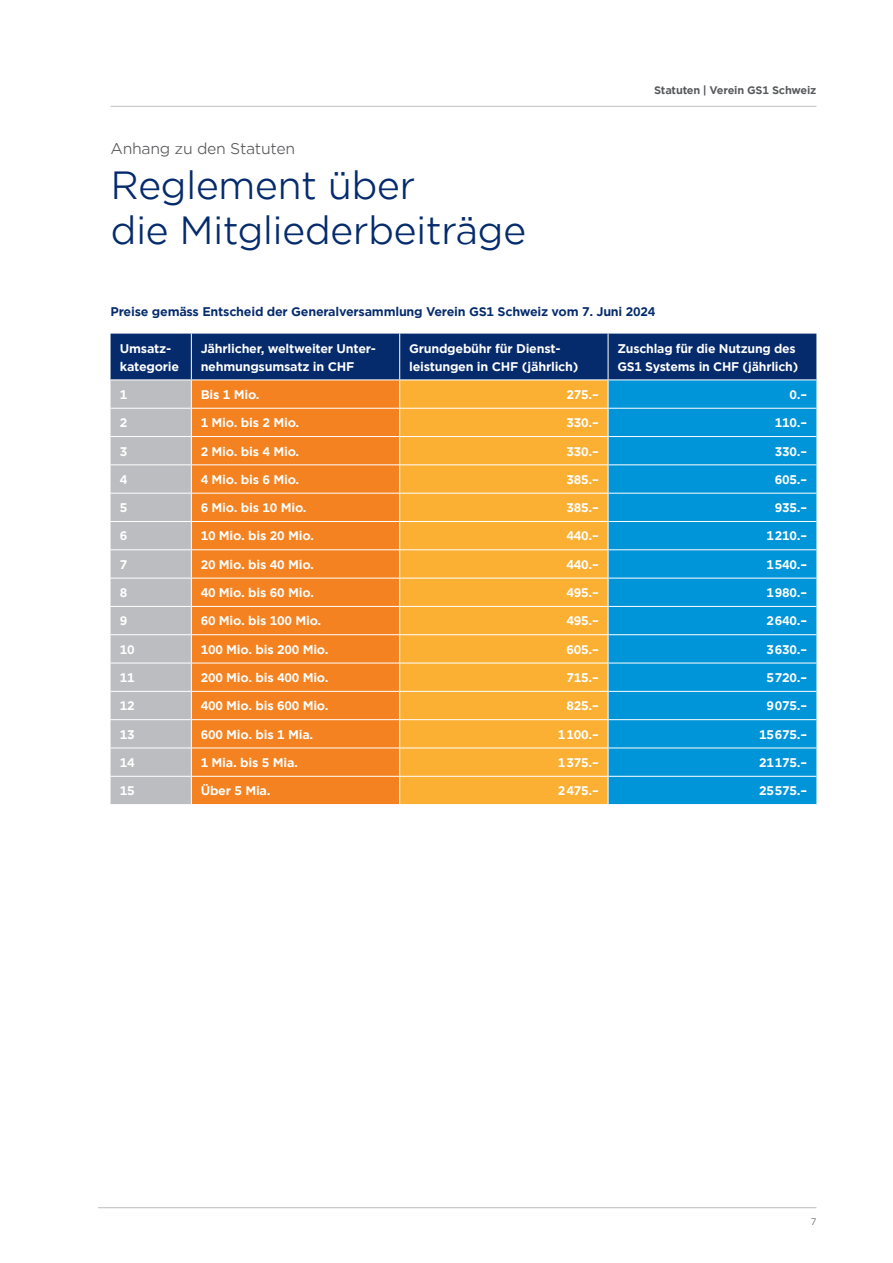
<style>
.page{position:relative;width:893px;height:1263px;background:#fff}
.page>*{position:absolute;margin:0;border:0;box-sizing:border-box;transform-origin:0 0}
._1_Kapiteltitel_1-Kategorie{font:37.5px/45px "Gotham Office";letter-spacing:-.02em;color:#052b6c}
._19_Call_Out__10pt__Baseline_Align{font:15px "Gotham Office";letter-spacing:-.02em;color:#57585a}
._3_Tabelle__7pt{font:700 12px/18px "Gotham Office";letter-spacing:-.02em;color:#fff}
._4_Kapiteltitel_4-Kategorie{font:700 12px "Gotham Office";letter-spacing:-.02em;color:#052b6c}
.t1{font:700 10.5px "Gotham Office";letter-spacing:-.02em;color:#57585a}
.t2{font:9px "Gotham Office";color:#57585a}
</style>
<div class="page">
<hr style="left:111px;top:106px;width:705px;height:1px;background:#bcbdc0">
<hr style="left:98px;top:1207px;width:718px;height:1px;background:#bcbdc0">
<svg style="left:111px;top:334px;width:705px;height:470px;background:#9b9473"></svg>
<p class="_19_Call_Out__10pt__Baseline_Align" style="left:111px;top:138px;width:186px">Anhang zu den Statuten</p>
<p class="_1_Kapiteltitel_1-Kategorie" style="left:111px;top:161px;width:417px">Reglement über<br>die Mitgliederbeiträge</p>
<p class="t1" style="left:654px;top:82px;width:164px">Statuten | Verein GS1 Schweiz</p>
<p class="_4_Kapiteltitel_4-Kategorie" style="left:111px;top:303px;width:546px">Preise gemäss Entscheid der Generalversammlung Verein GS1 Schweiz vom 7. Juni 2024</p>
<p class="_3_Tabelle__7pt" style="left:120px;top:339px;width:61px">Umsatz&shy;kategorie</p>
<p class="_3_Tabelle__7pt" style="left:201px;top:339px;width:177px">Jährlicher, weltweiter Unter&shy;nehmungsumsatz in CHF</p>
<p class="_3_Tabelle__7pt" style="left:409px;top:339px;width:171px">Grundgebühr für Dienst&shy;leistungen in CHF (jährlich)</p>
<p class="_3_Tabelle__7pt" style="left:617px;top:339px;width:182px">Zuschlag für die Nutzung des<br>GS1 Systems in CHF (jährlich)</p>
<p class="_3_Tabelle__7pt" style="left:120px;top:385px;width:9px">1</p>
<p class="_3_Tabelle__7pt" style="left:201px;top:385px;width:61px">Bis 1 Mio.</p>
<p class="_3_Tabelle__7pt" style="left:566px;top:385px;width:34px">275.–</p>
<p class="_3_Tabelle__7pt" style="left:789px;top:385px;width:19px">0.–</p>
<p class="_3_Tabelle__7pt" style="left:120px;top:414px;width:9px">2</p>
<p class="_3_Tabelle__7pt" style="left:201px;top:414px;width:100px">1 Mio. bis 2 Mio.</p>
<p class="_3_Tabelle__7pt" style="left:566px;top:414px;width:34px">330.–</p>
<p class="_3_Tabelle__7pt" style="left:775px;top:414px;width:34px">110.–</p>
<p class="_3_Tabelle__7pt" style="left:120px;top:442px;width:9px">3</p>
<p class="_3_Tabelle__7pt" style="left:201px;top:442px;width:100px">2 Mio. bis 4 Mio.</p>
<p class="_3_Tabelle__7pt" style="left:566px;top:442px;width:34px">330.–</p>
<p class="_3_Tabelle__7pt" style="left:775px;top:442px;width:34px">330.–</p>
<p class="_3_Tabelle__7pt" style="left:120px;top:470px;width:9px">4</p>
<p class="_3_Tabelle__7pt" style="left:201px;top:470px;width:100px">4 Mio. bis 6 Mio.</p>
<p class="_3_Tabelle__7pt" style="left:566px;top:470px;width:34px">385.–</p>
<p class="_3_Tabelle__7pt" style="left:775px;top:470px;width:34px">605.–</p>
<p class="_3_Tabelle__7pt" style="left:120px;top:499px;width:9px">5</p>
<p class="_3_Tabelle__7pt" style="left:201px;top:499px;width:107px">6 Mio. bis 10 Mio.</p>
<p class="_3_Tabelle__7pt" style="left:566px;top:499px;width:34px">385.–</p>
<p class="_3_Tabelle__7pt" style="left:775px;top:499px;width:34px">935.–</p>
<p class="_3_Tabelle__7pt" style="left:120px;top:527px;width:9px">6</p>
<p class="_3_Tabelle__7pt" style="left:201px;top:527px;width:115px">10 Mio. bis 20 Mio.</p>
<p class="_3_Tabelle__7pt" style="left:566px;top:527px;width:34px">440.–</p>
<p class="_3_Tabelle__7pt" style="left:766px;top:527px;width:42px">1210.–</p>
<p class="_3_Tabelle__7pt" style="left:120px;top:555px;width:9px">7</p>
<p class="_3_Tabelle__7pt" style="left:201px;top:555px;width:115px">20 Mio. bis 40 Mio.</p>
<p class="_3_Tabelle__7pt" style="left:566px;top:555px;width:34px">440.–</p>
<p class="_3_Tabelle__7pt" style="left:766px;top:555px;width:42px">1540.–</p>
<p class="_3_Tabelle__7pt" style="left:120px;top:583px;width:9px">8</p>
<p class="_3_Tabelle__7pt" style="left:201px;top:583px;width:115px">40 Mio. bis 60 Mio.</p>
<p class="_3_Tabelle__7pt" style="left:566px;top:583px;width:34px">495.–</p>
<p class="_3_Tabelle__7pt" style="left:766px;top:583px;width:42px">1980.–</p>
<p class="_3_Tabelle__7pt" style="left:120px;top:612px;width:9px">9</p>
<p class="_3_Tabelle__7pt" style="left:201px;top:612px;width:122px">60 Mio. bis 100 Mio.</p>
<p class="_3_Tabelle__7pt" style="left:566px;top:612px;width:34px">495.–</p>
<p class="_3_Tabelle__7pt" style="left:766px;top:612px;width:42px">2640.–</p>
<p class="_3_Tabelle__7pt" style="left:120px;top:640px;width:16px">10</p>
<p class="_3_Tabelle__7pt" style="left:201px;top:640px;width:129px">100 Mio. bis 200 Mio.</p>
<p class="_3_Tabelle__7pt" style="left:566px;top:640px;width:34px">605.–</p>
<p class="_3_Tabelle__7pt" style="left:766px;top:640px;width:42px">3630.–</p>
<p class="_3_Tabelle__7pt" style="left:120px;top:668px;width:16px">11</p>
<p class="_3_Tabelle__7pt" style="left:201px;top:668px;width:129px">200 Mio. bis 400 Mio.</p>
<p class="_3_Tabelle__7pt" style="left:566px;top:668px;width:34px">715.–</p>
<p class="_3_Tabelle__7pt" style="left:766px;top:668px;width:42px">5720.–</p>
<p class="_3_Tabelle__7pt" style="left:120px;top:697px;width:16px">12</p>
<p class="_3_Tabelle__7pt" style="left:201px;top:697px;width:129px">400 Mio. bis 600 Mio.</p>
<p class="_3_Tabelle__7pt" style="left:566px;top:697px;width:34px">825.–</p>
<p class="_3_Tabelle__7pt" style="left:766px;top:697px;width:42px">9075.–</p>
<p class="_3_Tabelle__7pt" style="left:120px;top:725px;width:16px">13</p>
<p class="_3_Tabelle__7pt" style="left:201px;top:725px;width:114px">600 Mio. bis 1 Mia.</p>
<p class="_3_Tabelle__7pt" style="left:558px;top:725px;width:42px">1100.–</p>
<p class="_3_Tabelle__7pt" style="left:759px;top:725px;width:50px">15675.–</p>
<p class="_3_Tabelle__7pt" style="left:120px;top:753px;width:16px">14</p>
<p class="_3_Tabelle__7pt" style="left:201px;top:753px;width:99px">1 Mia. bis 5 Mia.</p>
<p class="_3_Tabelle__7pt" style="left:558px;top:753px;width:42px">1375.–</p>
<p class="_3_Tabelle__7pt" style="left:759px;top:753px;width:50px">21175.–</p>
<p class="_3_Tabelle__7pt" style="left:120px;top:782px;width:16px">15</p>
<p class="_3_Tabelle__7pt" style="left:201px;top:782px;width:71px">Über 5 Mia.</p>
<p class="_3_Tabelle__7pt" style="left:558px;top:782px;width:42px">2475.–</p>
<p class="_3_Tabelle__7pt" style="left:759px;top:782px;width:50px">25575.–</p>
<p class="t2" style="left:811px;top:1215px;width:7px">7</p>
</div>
